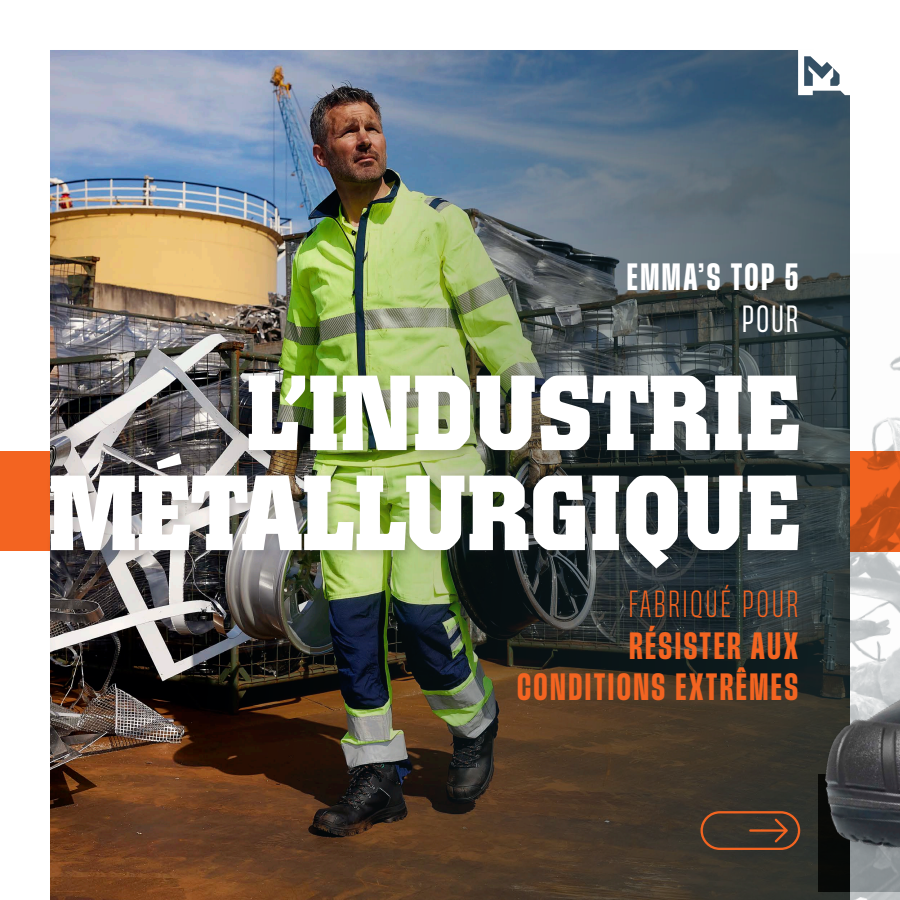
<style>
.page{position:relative;width:900px;height:900px;background:#fff}
.page>*{position:absolute;margin:0;border:0;box-sizing:border-box;transform-origin:0 0}
.t1{font:700 105.5px/100px "Colossalis";letter-spacing:.01em;color:#fff;text-align:right;scale:.9 1}
.t2{font:700 condensed 33px/41.8px "Herokid";letter-spacing:.075em;color:#f36421;text-align:right}
.t3{font:300 condensed 33px "Herokid";letter-spacing:.095em;color:#f36421}
.t4{font:700 condensed 33px "Herokid";letter-spacing:.075em;color:#fff}
.t5{font:condensed 33px "Herokid";color:#fff}
</style>
<div class="page">
<div style="left:0;top:451px;width:50px;height:100px;background:#f36421"></div>
<img style="left:50px;top:50px;width:800px;height:850px">
<div style="left:46px;top:371px;width:764px;height:209px;background:#231f20;opacity:.2"></div>
<svg style="left:701px;top:811px;width:93px;height:39px;background:#553b29"></svg>
<svg style="left:798px;top:50px;width:52px;height:45px"></svg>
<img style="left:794px;top:390px;width:106px;height:510px">
<p class="t4" style="left:627px;top:256px;width:173px">EMMA’S TOP 5</p>
<p class="t5" style="left:742px;top:299px;width:57px">POUR</p>
<h1 class="t1" style="left:48px;top:364px;width:837px">L’INDUSTRIE<br>MÉTALLURGIQUE</h1>
<p class="t3" style="left:629px;top:584px;width:171px">FABRIQUÉ POUR</p>
<p class="t2" style="left:517px;top:624px;width:282px">RÉSISTER AUX<br>CONDITIONS EXTRÊMES</p>
</div>
